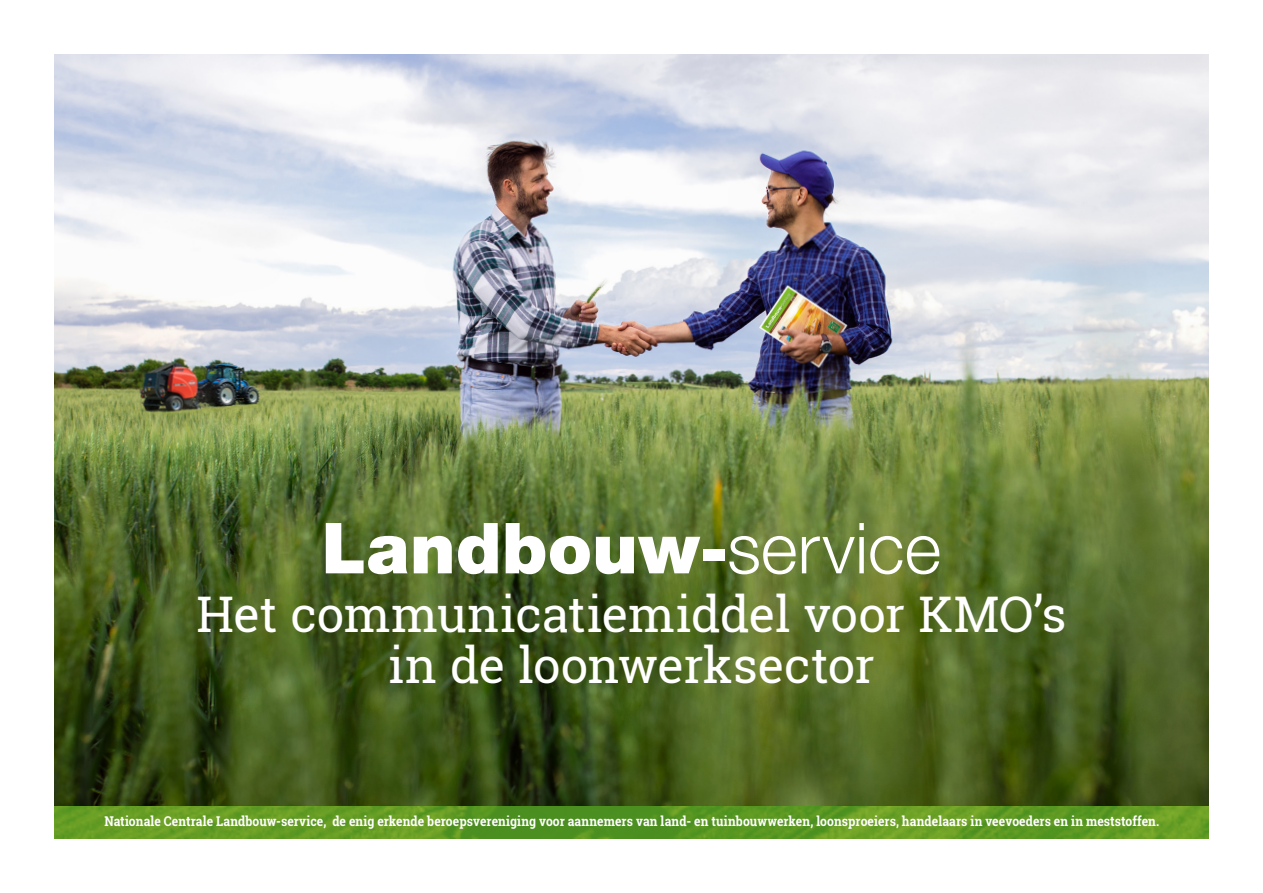
<style>
.page{position:relative;width:1263px;height:893px;background:#fff}
.page>*{position:absolute;margin:0;border:0;box-sizing:border-box;transform-origin:0 0}
.t1{font:900 70.5px "Helvetica Neue LT Std";letter-spacing:.005em;color:#fff}
.Brood{font:49.2px/51.4px "Roboto Slab";letter-spacing:-.01em;color:#fff;text-align:center}
.Brood-2{font:700 13.5px "Roboto Slab";letter-spacing:.005em;color:#fff;scale:.9 1}
.s1{font-size:67.65px}
.s2{font-weight:300}
</style>
<div class="page">
<img style="left:55px;top:55px;width:1154px;height:751px">
<img style="left:54px;top:806px;width:1155px;height:33px">
<p class="t1" style="left:322px;top:506px;width:621px">Landbouw<span class="s1">-</span><span class="s2">service</span></p>
<p class="Brood" style="left:197px;top:588px;width:871px">Het communicatiemiddel voor KMO’s in de loonwerksector</p>
<p class="Brood-2" style="left:104px;top:812px;width:1174px">Nationale Centrale Landbouw-service, de enig erkende beroepsvereniging voor aannemers van land- en tuinbouwwerken, loonsproeiers, handelaars in veevoeders en in meststoffen.</p>
</div>
